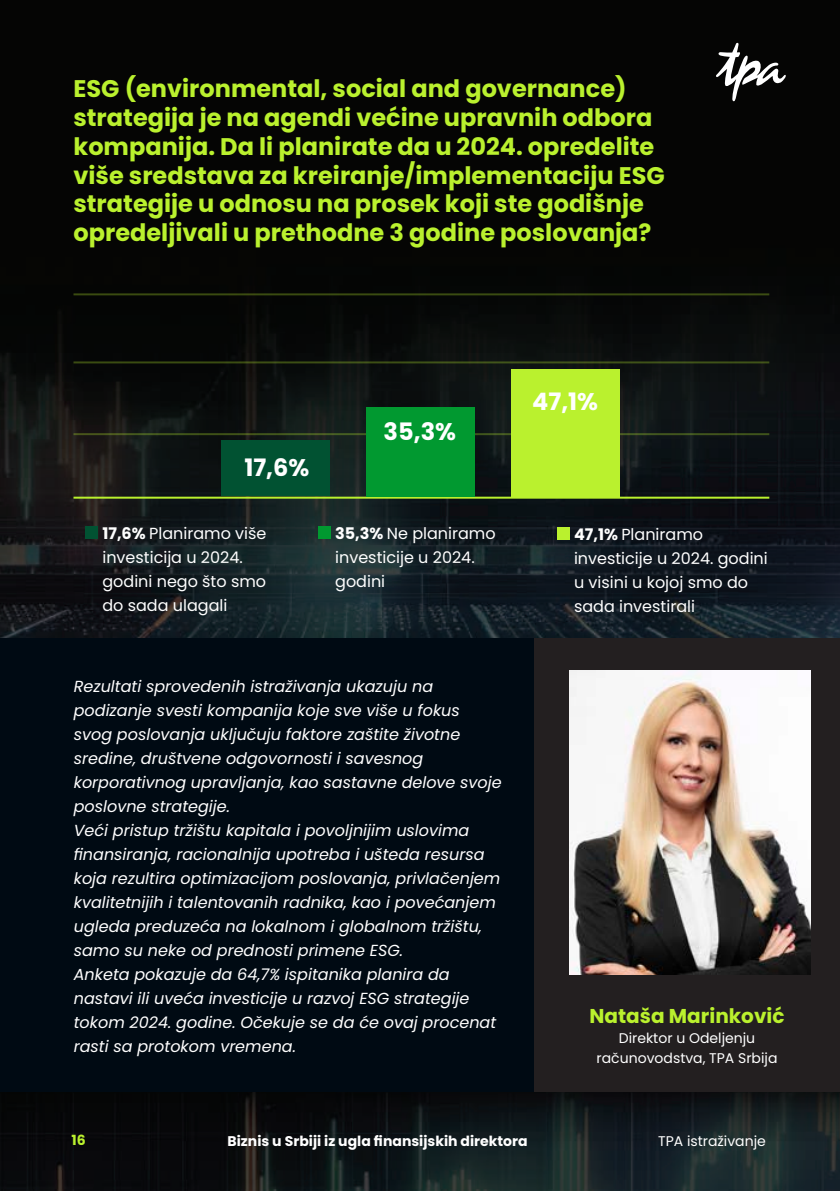
<style>
.page{position:relative;width:840px;height:1191px;background:#fff}
.page>*{position:absolute;margin:0;border:0;box-sizing:border-box;transform-origin:0 0}
.t1{font:700 24px/28.8px "Poppins";color:#baf12e}
.t2{font:700 24px "Poppins";color:#fff}
.t3{font:700 20px "Poppins";color:#baf12e}
.t4{font:italic 16px/24px "Poppins";color:#fff}
.t5{font:16px/24px "Poppins";color:#fff}
.t6{font:14px/20px "Poppins";color:#fff;text-align:center}
.t7{font:700 14px "Poppins";color:#fff}
.t8{font:700 14px "Poppins";color:#baf12e}
.s1{font-weight:700}
</style>
<div class="page">
<img style="left:0;top:0;width:839px;height:1191px">
<div style="left:0;top:638px;width:533px;height:453px;background:#000a13"></div>
<div style="left:533px;top:638px;width:306px;height:453px;background:#231f20"></div>
<img style="left:569px;top:670px;width:241px;height:304px">
<svg style="left:715px;top:42px;width:70px;height:60px"></svg>
<hr style="left:73px;top:496px;width:695px;height:2px;background:#baf12e">
<hr style="left:73px;top:293px;width:695px;height:2px;background:#baf12e">
<hr style="left:73px;top:361px;width:695px;height:2px;background:#baf12e">
<hr style="left:73px;top:433px;width:695px;height:2px;background:#baf12e">
<div style="left:510px;top:369px;width:109px;height:128px;background:#baf12e"></div>
<div style="left:365px;top:407px;width:109px;height:89px;background:#019930"></div>
<div style="left:220px;top:440px;width:109px;height:56px;background:#015232"></div>
<div style="left:85px;top:526px;width:13px;height:13px;background:#015232"></div>
<div style="left:556px;top:527px;width:13px;height:13px;background:#baf12e"></div>
<div style="left:318px;top:526px;width:12px;height:13px;background:#019930"></div>
<hr style="left:839px;top:638px;width:1px;height:453px;background:#231f20">
<p class="t1" style="left:73px;top:75px;width:592px">ESG (environmental, social and governance) strategija je na agendi većine upravnih odbora kompanija. Da li planirate da u 2024. opredelite više sredstava za kreiranje/implementaciju ESG strategije u odnosu na prosek koji ste godišnje opredeljivali u prethodne 3 godine poslovanja?</p>
<p class="t2" style="left:244px;top:453px;width:66px">17,6%</p>
<p class="t2" style="left:383px;top:418px;width:74px">35,3%</p>
<p class="t2" style="left:532px;top:388px;width:67px">47,1%</p>
<p class="t5" style="left:102px;top:522px;width:165px"><span class="s1">17,6%</span> Planiramo više investicija u 2024. godini nego što smo do sada ulagali</p>
<p class="t5" style="left:573px;top:523px;width:195px"><span class="s1">47,1%</span> Planiramo investicije u 2024. godini u visini u kojoj smo do sada investirali</p>
<p class="t5" style="left:335px;top:522px;width:162px"><span class="s1">35,3%</span> Ne planiramo investicije u 2024. godini</p>
<p class="t4" style="left:74px;top:674px;width:429px">Rezultati sprovedenih istraživanja ukazuju na podizanje svesti kompanija koje sve više u fokus svog poslovanja uključuju faktore zaštite životne sredine, društvene odgovornosti i savesnog korporativnog upravljanja, kao sastavne delove svoje poslovne strategije.</p>
<p class="t4" style="left:74px;top:818px;width:428px">Veći pristup tržištu kapitala i povoljnijim uslovima finansiranja, racionalnija upotreba i ušteda resursa koja rezultira optimizacijom poslovanja, privlačenjem kvalitetnijih i talentovanih radnika, kao i povećanjem ugleda preduzeća na lokalnom i globalnom tržištu, samo su neke od prednosti primene ESG.</p>
<p class="t4" style="left:74px;top:962px;width:424px">Anketa pokazuje da 64,7% ispitanika planira da nastavi ili uveća investicije u razvoj ESG strategije tokom 2024. godine. Očekuje se da će ovaj procenat rasti sa protokom vremena.</p>
<p class="t3" style="left:589px;top:1004px;width:196px">Nataša Marinković</p>
<p class="t6" style="left:596px;top:1027px;width:182px">Direktor u Odeljenju računovodstva, TPA Srbija</p>
<p class="t8" style="left:71px;top:1131px;width:16px">16</p>
<p class="t7" style="left:227px;top:1133px;width:301px">Biznis u Srbiji iz ugla finansijskih direktora</p>
<p class="t6" style="left:657px;top:1131px;width:109px">TPA istraživanje</p>
</div>
